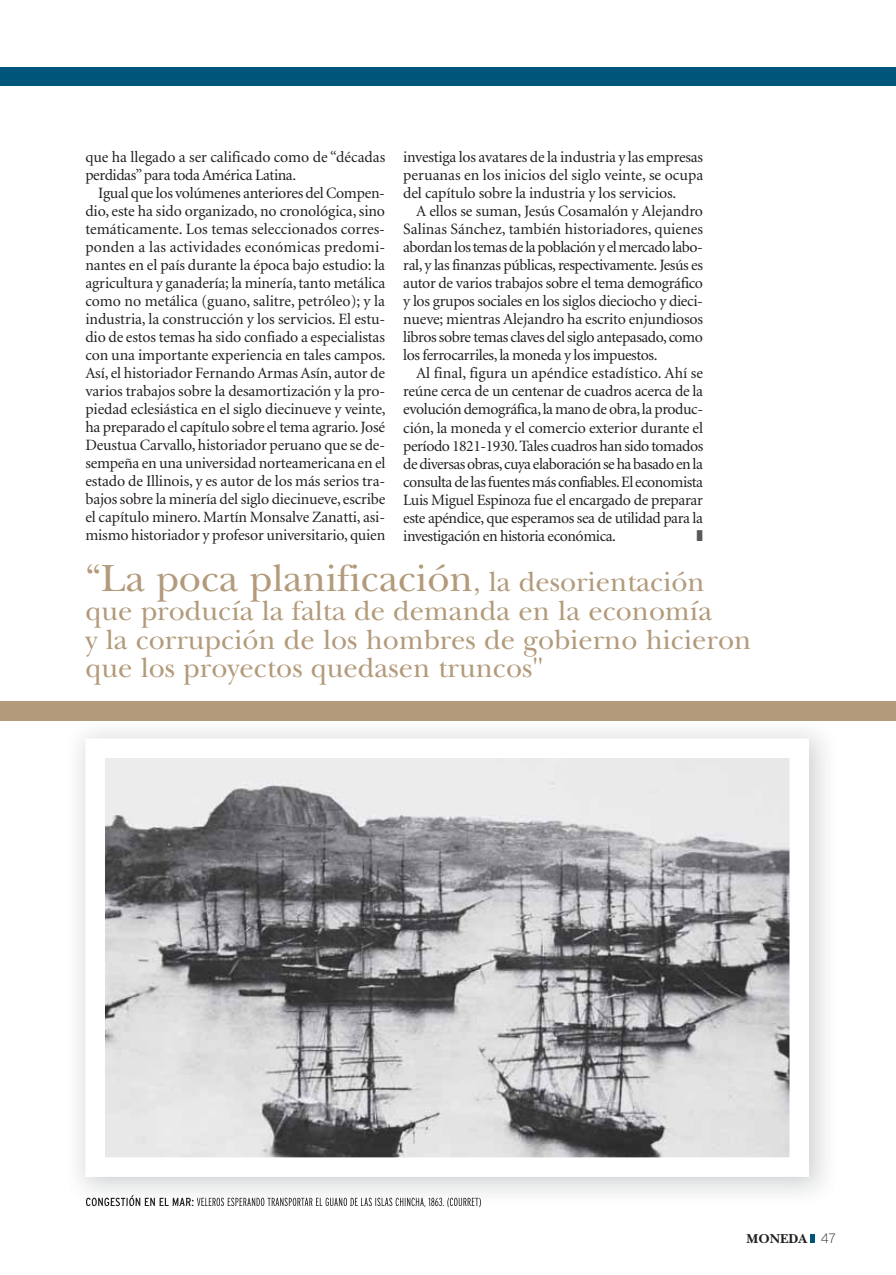
<style>
.page{position:relative;width:896px;height:1275px;background:#fff}
.page>*{position:absolute;margin:0;border:0;box-sizing:border-box;transform-origin:0 0}
.t1{font:39.45px "New Baskerville";color:#b29a7a}
.t2{font:28.65px/28.7px "New Baskerville";color:#b29a7a}
.t3{font:15.75px/18px "Minion";letter-spacing:-.015em;color:#231f20;text-align:justify}
.t4{font:13.5px "New Baskerville Bold SC";color:#231f20}
.t5{font:300 extra-condensed 12px "Interstate";color:#231f20}
.s1{font-size:28.65px}
.s2{font-weight:400;font-stretch:condensed}
.s3{font-family:"Interstate";font-weight:200}
</style>
<div class="page">
<div style="left:809px;top:1234px;width:5px;height:8px;background:#00557b"></div>
<div style="left:0;top:67px;width:895px;height:18px;background:#00557b"></div>
<div style="left:0;top:700px;width:895px;height:20px;background:#b29a7a"></div>
<img style="left:66px;top:720px;width:770px;height:484px">
<img style="left:86px;top:1195px;width:107px;height:9px">
<img style="left:194px;top:1197px;width:286px;height:7px">
<img style="left:197px;top:1197px;width:86px;height:7px">
<img style="left:106px;top:759px;width:681px;height:397px">
<p class="t3" style="left:85px;top:150px;width:301px">que ha llegado a ser calificado como de “décadas perdidas” para toda América Latina.</p>
<p class="t3" style="left:85px;top:186px;width:301px;text-indent:13px">Igual que los volúmenes anteriores del Compen&shy;dio, este ha sido organizado, no cronológica, sino temáticamente. Los temas seleccionados corres&shy;ponden a las actividades económicas predomi&shy;nantes en el país durante la época bajo estudio: la agricultura y ganadería; la minería, tanto metálica como no metálica (guano, salitre, petróleo); y la industria, la construcción y los servicios. El estu&shy;dio de estos temas ha sido confiado a especialistas con una importante experiencia en tales campos.<br>Así, el historiador Fernando Armas Asín, autor de varios trabajos sobre la desamortización y la pro&shy;piedad eclesiástica en el siglo diecinueve y veinte, ha preparado el capítulo sobre el tema agrario. José Deustua Carvallo, historiador peruano que se de&shy;sempeña en una universidad norteamericana en el estado de Illinois, y es autor de los más serios tra&shy;bajos sobre la minería del siglo diecinueve, escribe el capítulo minero. Martín Monsalve Zanatti, asi&shy;mismo historiador y profesor universitario, quien</p>
<p class="t3" style="left:403px;top:150px;width:301px">investiga los avatares de la industria y las empresas peruanas en los inicios del siglo veinte, se ocupa del capítulo sobre la industria y los servicios.</p>
<p class="t3" style="left:403px;top:204px;width:301px;text-indent:13px">A ellos se suman, Jesús Cosamalón y Alejandro Salinas Sánchez, también historiadores, quienes abordan los temas de la población y el mercado labo&shy;ral, y las finanzas públicas, respectivamente. Jesús es autor de varios trabajos sobre el tema demográfico y los grupos sociales en los siglos dieciocho y dieci&shy;nueve; mientras Alejandro ha escrito enjundiosos libros sobre temas claves del siglo antepasado, como los ferrocarriles, la moneda y los impuestos.</p>
<p class="t3" style="left:403px;top:366px;width:301px;text-indent:13px">Al final, figura un apéndice estadístico. Ahí se reúne cerca de un centenar de cuadros acerca de la evolución demográfica, la mano de obra, la produc&shy;ción, la moneda y el comercio exterior durante el período 1821-1930. Tales cuadros han sido tomados de diversas obras, cuya elaboración se ha basado en la consulta de las fuentes más confiables. El economista Luis Miguel Espinoza fue el encargado de preparar este apéndice, que esperamos sea de utilidad para la investigación en historia económica.</p>
<h1 class="t1" style="left:85px;top:564px;width:620px">“La poca planificación<span class="s1">, la desorientación</span></h1>
<h2 class="t2" style="left:85px;top:600px;width:667px">que producía la falta de demanda en la economía<br>y la corrupción de los hombres de gobierno hicieron que los proyectos quedasen truncos"</h2>
<p class="t5" style="left:85px;top:1197px;width:397px"><span class="s2">CONGESTIÓN EN EL MAR:</span> VELEROS ESPERANDO TRANSPORTAR EL GUANO DE LAS ISLAS CHINCHA, 1863. (COURRET)</p>
<p class="t4" style="left:746px;top:1233px;width:91px">MONEDA <span class="s3">47</span></p>
</div>
